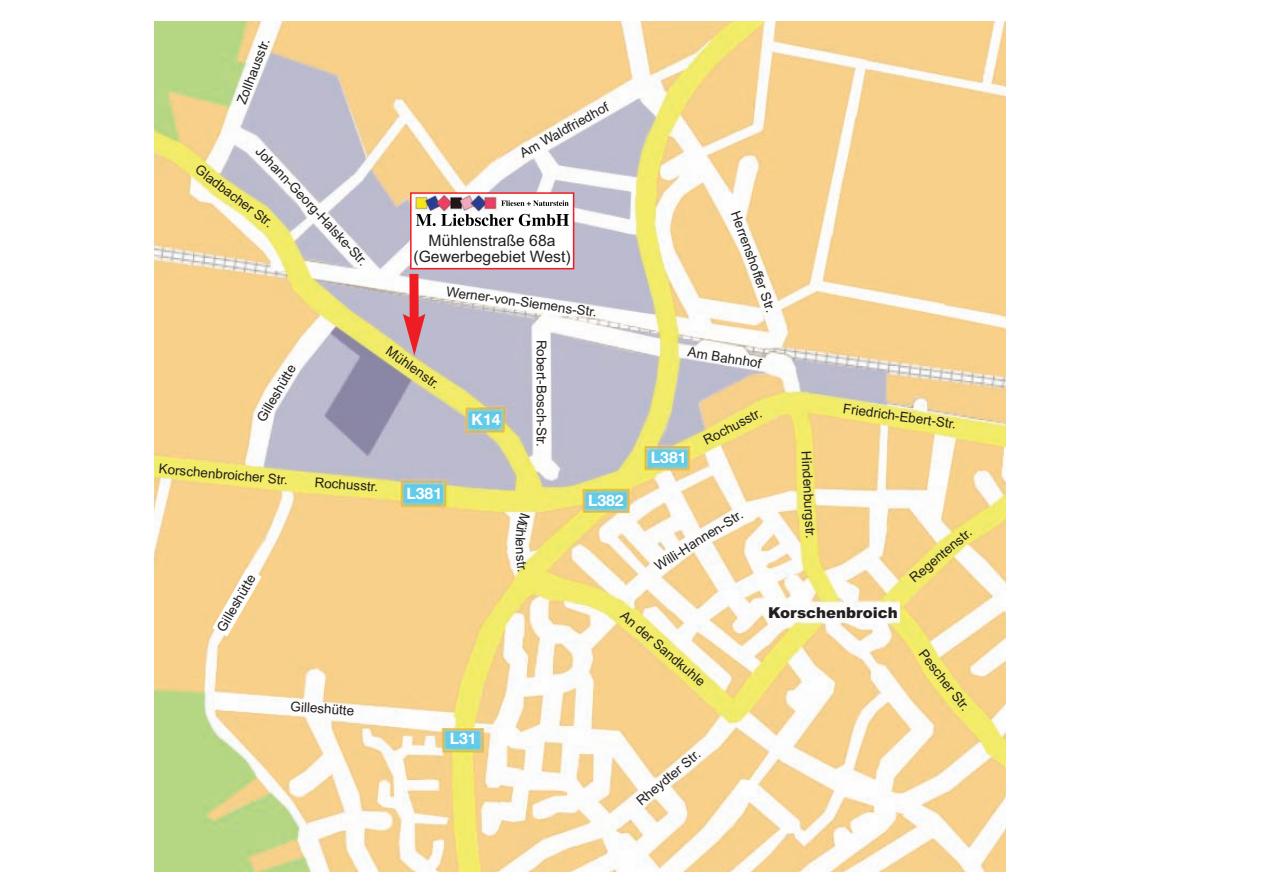
<style>
.page{position:relative;width:1263px;height:893px;background:#fff}
.page>*{position:absolute;margin:0;border:0;box-sizing:border-box;transform-origin:0 0}
.t1{font:15.75px/16.5px "Arial";color:#231f20;text-align:center}
.t2{font:700 15.75px "Helvetica Neue";color:#fff}
.t3{font:900 15px "Arial";color:#231f20}
.t4{font:13.5px "Arial";color:#231f20}
</style>
<div class="page">
<img style="left:155px;top:21px;width:850px;height:850px">
<div style="left:412px;top:194px;width:161px;height:74px;background:#fff"></div>
<img style="left:413px;top:195px;width:156px;height:32px">
<img style="left:501px;top:200px;width:22px;height:6px">
<img style="left:416px;top:214px;width:71px;height:12px">
<div style="left:410px;top:192px;width:164px;height:77px;border:2px solid #ee1d23"></div>
<svg style="left:403px;top:265px;width:22px;height:91px;background:#da828a"></svg>
<svg style="left:212px;top:568px;width:50px;height:69px"></svg>
<svg style="left:516px;top:512px;width:14px;height:27px"></svg>
<svg style="left:516px;top:548px;width:10px;height:24px"></svg>
<p class="t4" style="left:234px;top:101px;width:71px;rotate:-69deg">Zollhausstr.</p>
<p class="t4" style="left:264px;top:143px;width:158px;rotate:47deg">Johann-Georg-Halske-Str.</p>
<p class="t4" style="left:202px;top:161px;width:95px;rotate:37deg">Gladbacher Str.</p>
<p class="t4" style="left:517px;top:147px;width:101px;rotate:-29deg">Am Waldfriedhof</p>
<p class="t1" style="left:413px;top:232px;width:159px">Mühlenstraße 68a (Gewerbegebiet West)</p>
<p class="t4" style="left:447px;top:283px;width:154px;rotate:8deg">Werner-von-Siemens-Str.</p>
<p class="t4" style="left:743px;top:209px;width:108px;rotate:70deg">Herrenshoffer Str.</p>
<p class="t4" style="left:254px;top:417px;width:65px;rotate:-60deg">Gilleshütte</p>
<p class="t4" style="left:159px;top:461px;width:131px;rotate:5deg">Korschenbroicher Str.</p>
<p class="t4" style="left:392px;top:343px;width:64px;rotate:35deg">Mühlenstr.</p>
<p class="t4" style="left:315px;top:474px;width:65px;rotate:4deg">Rochusstr.</p>
<p class="t2" style="left:407px;top:487px;width:37px">L381</p>
<p class="t4" style="left:214px;top:626px;width:65px;rotate:-60deg">Gilleshütte</p>
<p class="t2" style="left:472px;top:414px;width:30px">K14</p>
<p class="t4" style="left:549px;top:340px;width:109px;rotate:90deg">Robert-Bosch-Str.</p>
<p class="t4" style="left:528px;top:539px;width:9px;rotate:90deg">e</p>
<p class="t4" style="left:291px;top:698px;width:65px;rotate:4deg">Gilleshütte</p>
<p class="t2" style="left:450px;top:733px;width:28px">L31</p>
<p class="t2" style="left:588px;top:494px;width:37px">L382</p>
<p class="t4" style="left:689px;top:344px;width:76px;rotate:9deg">Am Bahnhof</p>
<p class="t2" style="left:651px;top:452px;width:37px">L381</p>
<p class="t4" style="left:701px;top:434px;width:65px;rotate:-27deg">Rochusstr.</p>
<p class="t4" style="left:652px;top:560px;width:103px;rotate:-32deg">Willi-Hannen-Str.</p>
<p class="t4" style="left:814px;top:450px;width:89px;rotate:87deg">Hindenburgstr.</p>
<p class="t4" style="left:844px;top:400px;width:116px;rotate:8deg">Friedrich-Ebert-Str.</p>
<p class="t4" style="left:906px;top:573px;width:78px;rotate:-40deg">Regentenstr.</p>
<p class="t4" style="left:627px;top:607px;width:109px;rotate:41deg">An der Sandkuhle</p>
<p class="t4" style="left:633px;top:796px;width:80px;rotate:-40deg">Rheydter Str.</p>
<p class="t3" style="left:768px;top:604px;width:131px">Korschenbroich</p>
<p class="t4" style="left:928px;top:646px;width:75px;rotate:52deg">Pescher Str.</p>
</div>
